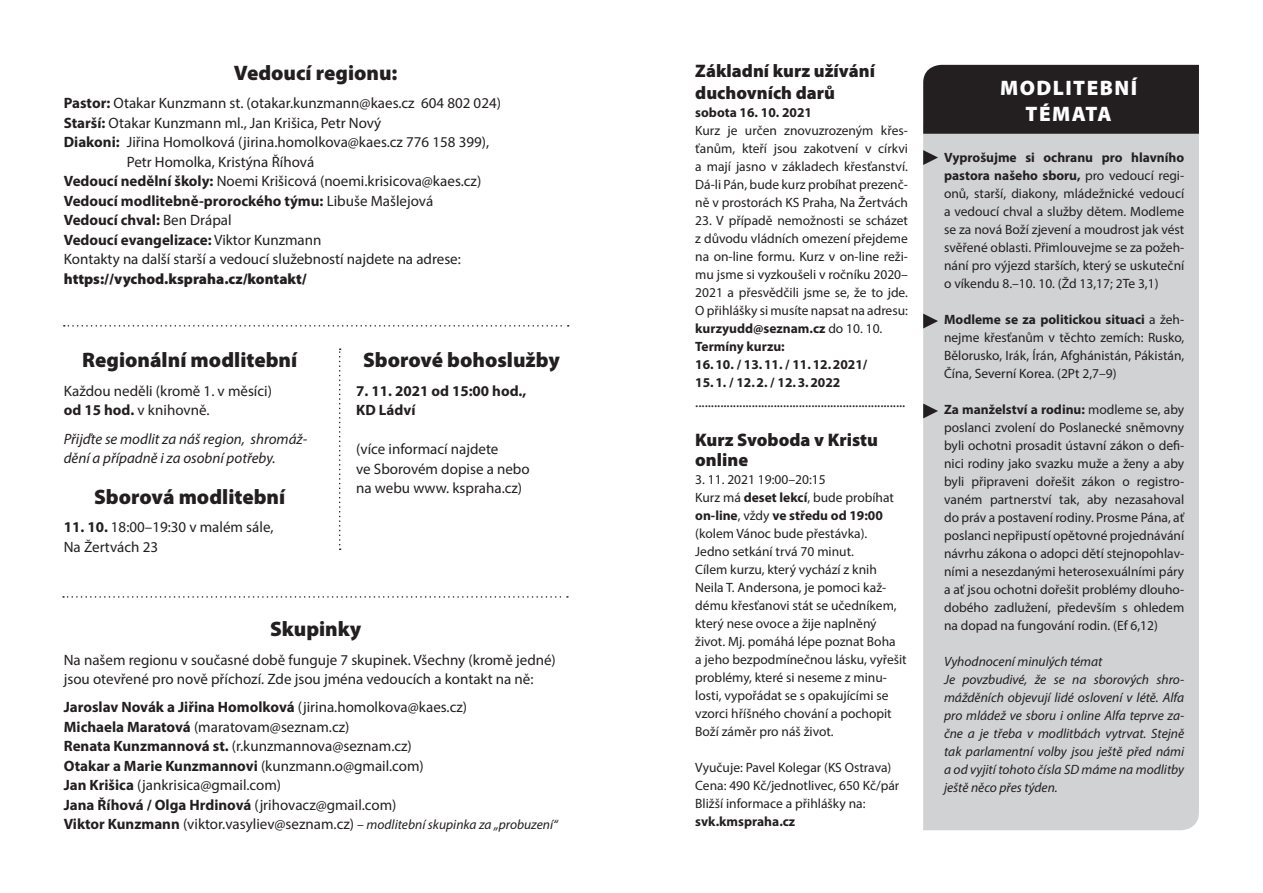
<style>
.page{position:relative;width:1263px;height:893px;background:#fff}
.page>*{position:absolute;margin:0;border:0;box-sizing:border-box;transform-origin:0 0}
.titulek{font:900 21px "Myriad Pro";color:#231f20}
.titulek-2{font:900 21px "Myriad Pro";letter-spacing:.07em;color:#fff}
.body_akce{font:900 18.15px/21.8px "Myriad Pro";color:#231f20}
.body_L{font:15.15px "Myriad Pro";color:#231f20}
.body_L-2{font:15px/19.5px "Myriad Pro";color:#231f20}
.body{font:15px/19.5px "Myriad Pro";color:#231f20}
.body_L-3{font:700 15px "Myriad Pro";color:#231f20}
.body-2{font:700 15px "Myriad Pro";color:#231f20}
.body_L-4{font:italic 15px/19.5px "Myriad Pro";color:#231f20}
.body-3{font:900 15px "Myriad Pro";color:#231f20}
.body_L-5{font:13.5px/18px "Myriad Pro";color:#231f20;text-align:justify}
.body_L-6{font:italic 13.5px/18px "Myriad Pro";color:#231f20;text-align:justify}
.body_L-7{font:700 13.5px/18px "Myriad Pro";color:#231f20}
.s1{font-weight:700}
.s2{font-weight:400}
.s3{font-weight:700;font-style:normal;font-size:15px}
.s4{font-style:normal;font-size:15px}
</style>
<div class="page">
<svg style="left:64px;top:325px;width:505px;height:2px"></svg>
<svg style="left:63px;top:596px;width:505px;height:2px"></svg>
<svg style="left:339px;top:348px;width:2px;height:202px"></svg>
<div style="left:923px;top:134px;width:276px;height:696px;background:#d1d2d4"></div>
<div style="left:923px;top:65px;width:276px;height:69px;background:#231f20"></div>
<svg style="left:923px;top:150px;width:15px;height:15px"></svg>
<svg style="left:923px;top:314px;width:15px;height:14px"></svg>
<svg style="left:923px;top:404px;width:15px;height:14px"></svg>
<p class="titulek" style="left:234px;top:61px;width:165px">Vedoucí regionu:</p>
<p class="body" style="left:64px;top:93px;width:439px"><span class="s1">Pastor:</span> Otakar Kunzmann st. (otakar.kunzmann@kaes.cz 604 802 024)</p>
<p class="body" style="left:64px;top:113px;width:319px"><span class="s1">Starší:</span> Otakar Kunzmann ml., Jan Krišica, Petr Nový</p>
<p class="body" style="left:127px;top:132px;width:364px;text-indent:-63px"><span class="s1">Diakoni:</span> Jiřina Homolková (jirina.homolkova@kaes.cz 776 158 399),<br>Petr Homolka, Kristýna Říhová</p>
<p class="body" style="left:64px;top:171px;width:419px"><span class="s1">Vedoucí nedělní školy:</span> Noemi Krišicová (noemi.krisicova@kaes.cz)</p>
<p class="body-2" style="left:64px;top:191px;width:371px">Vedoucí modlitebně-prorockého týmu: <span class="s2">Libuše Mašlejová</span></p>
<p class="body-2" style="left:64px;top:210px;width:169px">Vedoucí chval: <span class="s2">Ben Drápal</span></p>
<p class="body-2" style="left:64px;top:230px;width:259px">Vedoucí evangelizace: <span class="s2">Viktor Kunzmann</span></p>
<p class="body" style="left:64px;top:249px;width:399px">Kontakty na další starší a vedoucí služebností najdete na adrese:</p>
<p class="body-3" style="left:64px;top:270px;width:245px">https://vychod.kspraha.cz/kontakt/</p>
<p class="titulek" style="left:82px;top:348px;width:216px">Regionální modlitební</p>
<p class="body_L-2" style="left:64px;top:381px;width:210px">Každou neděli (kromě 1. v měsíci)</p>
<p class="body_L-2" style="left:64px;top:400px;width:147px"><span class="s1">od 15 hod.</span> v knihovně.</p>
<p class="body_L-4" style="left:64px;top:429px;width:245px">Přijďte se modlit za náš region, shromáž&shy;dění a případně i za osobní potřeby.</p>
<p class="titulek" style="left:94px;top:485px;width:193px">Sborová modlitební</p>
<p class="body_L-2" style="left:64px;top:517px;width:211px"><span class="s1">11. 10.</span> 18:00–19:30 v malém sále,</p>
<p class="body_L-2" style="left:64px;top:537px;width:96px">Na Žertvách 23</p>
<p class="titulek" style="left:363px;top:348px;width:198px">Sborové bohoslužby</p>
<p class="body_L-3" style="left:356px;top:381px;width:172px">7. 11. 2021 od 15:00 hod.,</p>
<p class="body_L-3" style="left:356px;top:400px;width:61px">KD Ládví</p>
<p class="body_L-2" style="left:356px;top:439px;width:144px">(více informací najdete</p>
<p class="body_L-2" style="left:356px;top:459px;width:175px">ve Sborovém dopise a nebo na webu www. kspraha.cz)</p>
<p class="titulek" style="left:270px;top:617px;width:93px">Skupinky</p>
<p class="body_L-2" style="left:64px;top:650px;width:494px">Na našem regionu v současné době funguje 7 skupinek. Všechny (kromě jedné) jsou otevřené pro nově příchozí. Zde jsou jména vedoucích a kontakt na ně:</p>
<p class="body_L-3" style="left:64px;top:697px;width:405px">Jaroslav Novák a Jiřina Homolková <span class="s2">(jirina.homolkova@kaes.cz)</span></p>
<p class="body_L-2" style="left:64px;top:717px;width:287px"><span class="s1">Michaela Maratová</span> (maratovam@seznam.cz)</p>
<p class="body_L-2" style="left:64px;top:736px;width:350px"><span class="s1">Renata Kunzmannová st.</span> (r.kunzmannova@seznam.cz)</p>
<p class="body_L-3" style="left:64px;top:756px;width:362px">Otakar a Marie Kunzmannovi <span class="s2">(kunzmann.o@gmail.com)</span></p>
<p class="body_L-2" style="left:64px;top:775px;width:219px"><span class="s1">Jan Krišica</span> (jankrisica@gmail.com)</p>
<p class="body_L-3" style="left:64px;top:795px;width:334px">Jana Říhová / Olga Hrdinová <span class="s2">(jrihovacz@gmail.com)</span></p>
<p class="body_L-6" style="left:64px;top:815px;width:496px"><span class="s3">Viktor Kunzmann</span> <span class="s4">(viktor.vasyliev@seznam.cz)</span> – modlitební skupinka za „probuzení“</p>
<p class="body_akce" style="left:695px;top:61px;width:181px">Základní kurz užívání duchovních darů</p>
<p class="body_L-7" style="left:695px;top:103px;width:118px">sobota 16. 10. 2021</p>
<p class="body_L-5" style="left:695px;top:121px;width:214px">Kurz je určen znovuzrozeným křes&shy;ťanům, kteří jsou zakotvení v církvi a mají jasno v základech křesťanství.<br>Dá-li Pán, bude kurz probíhat prezenč&shy;ně v prostorách KS Praha, Na Žertvách</p>
<p class="body_L-5" style="left:695px;top:211px;width:214px">23. V případě nemožnosti se scházet z důvodu vládních omezení přejdeme na on-line formu. Kurz v on-line reži&shy;mu jsme si vyzkoušeli v ročníku 2020– 2021 a přesvědčili jsme se, že to jde.<br>O přihlášky si musíte napsat na adresu: <span class="s1">kurzyudd@seznam.cz</span> do 10. 10.</p>
<p class="body_L-7" style="left:695px;top:337px;width:91px">Termíny kurzu:</p>
<p class="body_L-7" style="left:695px;top:355px;width:174px">16.10. / 13.11. / 11.12.2021/<br>15.1. / 12.2. / 12.3.2022</p>
<p class="body_L" style="left:695px;top:393px;width:212px">...................................................................</p>
<p class="body_akce" style="left:695px;top:431px;width:184px;line-height:19.6px">Kurz Svoboda v Kristu online</p>
<p class="body_L-5" style="left:695px;top:470px;width:132px">3. 11. 2021 19:00–20:15</p>
<p class="body_L-5" style="left:695px;top:488px;width:200px;text-align:left">Kurz má <span class="s1">deset lekcí</span>, bude probíhat <span class="s1">on-line</span>, vždy <span class="s1">ve středu od 19:00 </span>(kolem Vánoc bude přestávka).<br>Jedno setkání trvá 70 minut.</p>
<p class="body_L-5" style="left:695px;top:560px;width:183px">Cílem kurzu, který vychází z knih</p>
<p class="body_L-5" style="left:695px;top:578px;width:213px;text-align:left">Neila T. Andersona, je pomoci kaž&shy;dému křesťanovi stát se učedníkem, který nese ovoce a žije naplněný život. Mj. pomáhá lépe poznat Boha<br>a jeho bezpodmínečnou lásku, vyřešit problémy, které si neseme z minu&shy;losti, vypořádat se s opakujícími se vzorci hříšného chování a pochopit Boží záměr pro náš život.</p>
<p class="body_L-5" style="left:695px;top:758px;width:198px">Vyučuje: Pavel Kolegar (KS Ostrava)</p>
<p class="body_L-5" style="left:695px;top:776px;width:206px">Cena: 490 Kč/jednotlivec, 650 Kč/pár</p>
<p class="body_L-5" style="left:695px;top:794px;width:172px">Bližší informace a přihlášky na: <span class="s1">svk.kmspraha.cz</span></p>
<p class="titulek-2" style="left:1000px;top:76px;width:139px">MODLITEBNÍ</p>
<p class="titulek-2" style="left:1025px;top:102px;width:88px">TÉMATA</p>
<p class="body_L-5" style="left:944px;top:148px;width:242px"><span class="s1">Vyprošujme si ochranu pro hlavního pastora našeho sboru,</span> pro vedoucí regi&shy;onů, starší, diakony, mládežnické vedoucí a vedoucí chval a služby dětem. Modleme se za nová Boží zjevení a moudrost jak vést svěřené oblasti. Přimlouvejme se za požeh&shy;nání pro výjezd starších, který se uskuteční o víkendu 8.–10. 10. (Žd 13,17; 2Te 3,1)</p>
<p class="body_L-5" style="left:944px;top:310px;width:242px"><span class="s1">Modleme se za politickou situaci</span> a žeh&shy;nejme křesťanům v těchto zemích: Rusko, Bělorusko, Irák, Írán, Afghánistán, Pákistán, Čína, Severní Korea. (2Pt 2,7–9)</p>
<p class="body_L-5" style="left:944px;top:400px;width:242px"><span class="s1">Za manželství a rodinu:</span> modleme se, aby poslanci zvolení do Poslanecké sněmovny byli ochotni prosadit ústavní zákon o defi&shy;nici rodiny jako svazku muže a ženy a aby byli připraveni dořešit zákon o registro&shy;vaném partnerství tak, aby nezasahoval do práv a postavení rodiny. Prosme Pána, ať poslanci nepřipustí opětovné projednávání návrhu zákona o adopci dětí stejnopohlav&shy;ními a nesezdanými heterosexuálními páry a ať jsou ochotni dořešit problémy dlouho&shy;dobého zadlužení, především s ohledem na dopad na fungování rodin. (Ef 6,12)</p>
<p class="body_L-6" style="left:944px;top:652px;width:160px">Vyhodnocení minulých témat</p>
<p class="body_L-6" style="left:944px;top:670px;width:242px">Je povzbudivé, že se na sborových shro&shy;mážděních objevují lidé oslovení v létě. Alfa pro mládež ve sboru i online Alfa teprve za&shy;čne a je třeba v modlitbách vytrvat. Stejně tak parlamentní volby jsou ještě před námi a od vyjití tohoto čísla SD máme na modlitby ještě něco přes týden.</p>
</div>
